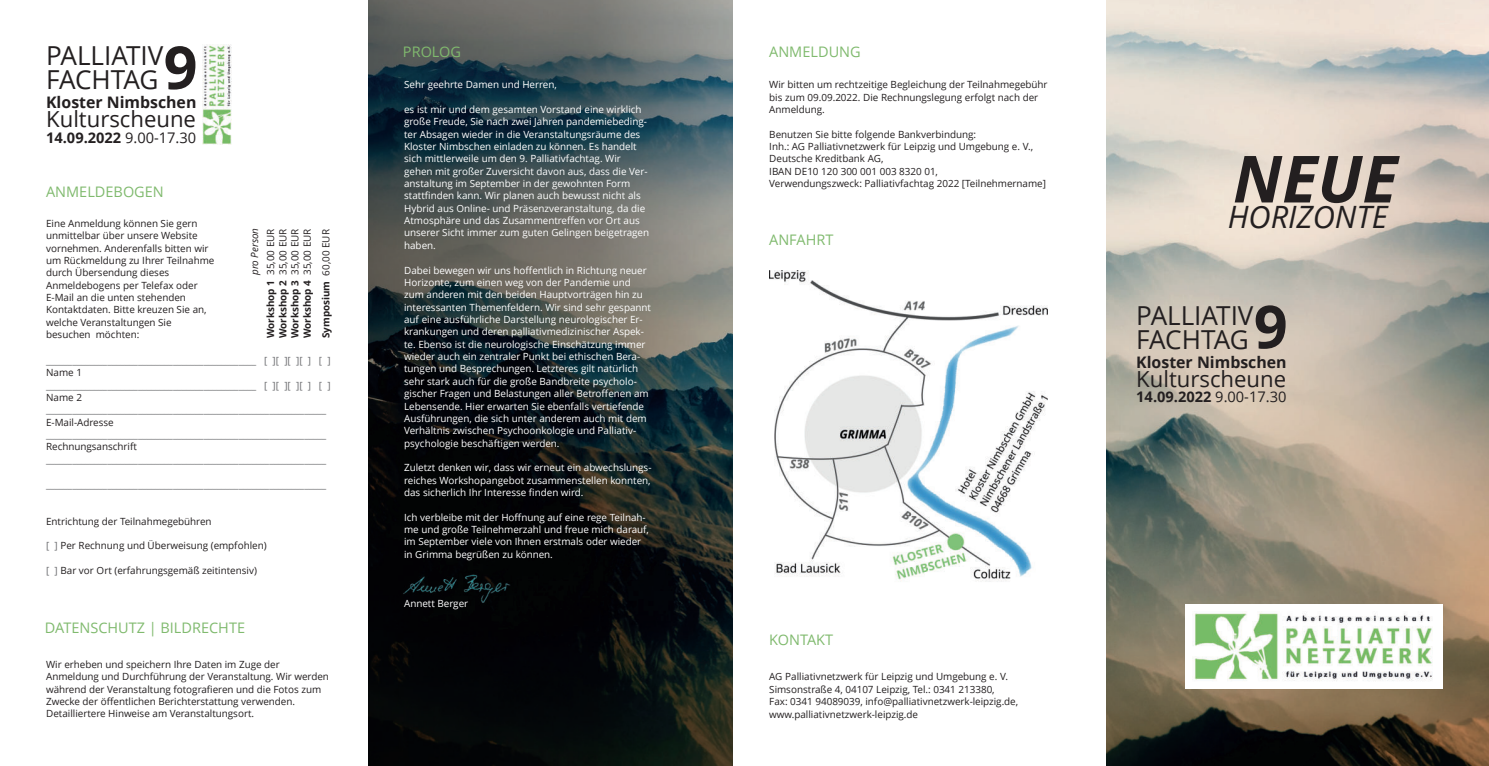
<style>
.page{position:relative;width:1489px;height:766px;background:#fff}
.page>*{position:absolute;margin:0;border:0;box-sizing:border-box;transform-origin:0 0}
.t1{font:italic 700 65px "Open Sans";color:#231f20}
.t2{font:700 59.38px "Open Sans";color:#231f20}
.t3{font:italic 30.75px "Open Sans";color:#231f20}
.t4{font:26.12px/24px "Open Sans";color:#231f20}
.t5{font:22.12px "Open Sans";color:#231f20}
.t6{font:700 15.88px "Open Sans";color:#231f20}
.t7{font:700 14.62px "Open Sans";color:#231f20}
.t8{font:14.5px "Open Sans";color:#80ba6e}
.t9{font:9.88px/12.4px "Open Sans";letter-spacing:-.005em;color:#fff}
.t10{font:9.88px/12.4px "Open Sans";letter-spacing:-.005em;color:#231f20}
.t11{font:9.88px "Open Sans";color:#6c6d70}
.t12{font:700 9.88px/12.2px "Open Sans";color:#231f20;text-align:justify}
.t13{font:italic 9.88px/16px "Open Sans";color:#231f20;text-align:right}
.s1{font-weight:400}
.s2{font-weight:700;font-style:normal}
.s3{font-style:normal}
.s4{color:#6c6d70}
</style>
<div class="page">
<img style="left:369px;top:0;width:1119px;height:765px">
<div style="left:1185px;top:603px;width:257px;height:85px;background:#fff"></div>
<img style="left:1193px;top:611px;width:240px;height:70px">
<div style="left:733px;top:0;width:373px;height:765px;background:#fff"></div>
<img style="left:769px;top:270px;width:277px;height:312px">
<img style="left:202px;top:44px;width:29px;height:100px">
<h2 class="t2" style="left:163px;top:44px;width:35px">9</h2>
<h3 class="t4" style="left:46px;top:46px;width:119px">PALLIATIV<br>FACHTAG</h3>
<h3 class="t6" style="left:46px;top:96px;width:152px">Kloster Nimbschen</h3>
<h3 class="t5" style="left:46px;top:110px;width:151px">Kulturscheune</h3>
<h3 class="t7" style="left:46px;top:132px;width:152px">14.09.2022 <span class="s1">9.00-17.30</span></h3>
<h3 class="t8" style="left:46px;top:186px;width:119px">ANMELDEBOGEN</h3>
<p class="t10" style="left:46px;top:218px;width:170px">Eine Anmeldung können Sie gern unmittelbar über unsere Website vornehmen. Anderenfalls bitten wir um Rückmeldung zu Ihrer Teilnahme durch Übersendung dieses<br>Anmeldebogens per Telefax oder<br>E-Mail an die unten stehenden<br>Kontaktdaten. Bitte kreuzen Sie an, welche Veranstaltungen Sie besuchen möchten:</p>
<p class="t11" style="left:46px;top:356px;width:286px">________________________________________________ [ ][ ][ ][ ] [ ]</p>
<p class="t10" style="left:46px;top:367px;width:37px">Name 1</p>
<p class="t10" style="left:46px;top:392px;width:37px">Name 2</p>
<p class="t11" style="left:46px;top:405px;width:282px">________________________________________________________________</p>
<p class="t10" style="left:46px;top:417px;width:69px">E-Mail-Adresse</p>
<p class="t11" style="left:46px;top:430px;width:282px">________________________________________________________________</p>
<p class="t10" style="left:46px;top:441px;width:92px">Rechnungsanschrift</p>
<p class="t13" style="left:248px;top:338px;width:112px;rotate:-90deg">pro Person<br><span class="s2">Workshop 1</span> <span class="s3">35,00 EUR</span></p>
<p class="t12" style="left:277px;top:338px;width:111px;rotate:-90deg">Workshop 2 <span class="s1">35,00 EUR </span>Workshop 3 <span class="s1">35,00 EUR </span>Workshop 4 <span class="s1">35,00 EUR</span></p>
<p class="t12" style="left:321px;top:338px;width:110px;rotate:-90deg">Symposium <span class="s1">60,00 EUR</span></p>
<p class="t10" style="left:46px;top:515px;width:167px">Entrichtung der Teilnahmegebühren</p>
<p class="t10" style="left:46px;top:540px;width:222px"><span class="s4">[ ]</span> Per Rechnung und Überweisung (empfohlen)</p>
<p class="t10" style="left:46px;top:565px;width:212px"><span class="s4">[ ]</span> Bar vor Ort (erfahrungsgemäß zeitintensiv)</p>
<h3 class="t8" style="left:45px;top:622px;width:202px">DATENSCHUTZ | BILDRECHTE</h3>
<p class="t10" style="left:46px;top:659px;width:284px">Wir erheben und speichern Ihre Daten im Zuge der Anmeldung und Durchführung der Veranstaltung. Wir werden während der Veranstaltung fotografieren und die Fotos zum Zwecke der öffentlichen Berichterstattung verwenden.<br>Detailliertere Hinweise am Veranstaltungsort.</p>
<h3 class="t8" style="left:403px;top:45px;width:60px">PROLOG</h3>
<p class="t9" style="left:404px;top:79px;width:154px">Sehr geehrte Damen und Herren,</p>
<p class="t9" style="left:404px;top:104px;width:246px">es ist mir und dem gesamten Vorstand eine wirklich große Freude, Sie nach zwei Jahren pandemiebeding&shy;ter Absagen wieder in die Veranstaltungsräume des Kloster Nimbschen einladen zu können. Es handelt sich mittlerweile um den 9. Palliativfachtag. Wir gehen mit großer Zuversicht davon aus, dass die Ver&shy;anstaltung im September in der gewohnten Form stattfinden kann. Wir planen auch bewusst nicht als Hybrid aus Online- und Präsenzveranstaltung, da die Atmosphäre und das Zusammentreffen vor Ort aus unserer Sicht immer zum guten Gelingen beigetragen haben.</p>
<p class="t9" style="left:404px;top:265px;width:248px">Dabei bewegen wir uns hoffentlich in Richtung neuer Horizonte, zum einen weg von der Pandemie und zum anderen mit den beiden Hauptvorträgen hin zu interessanten Themenfeldern. Wir sind sehr gespannt auf eine ausführliche Darstellung neurologischer Er&shy;krankungen und deren palliativmedizinischer Aspek&shy;te. Ebenso ist die neurologische Einschätzung immer wieder auch ein zentraler Punkt bei ethischen Bera&shy;tungen und Besprechungen. Letzteres gilt natürlich sehr stark auch für die große Bandbreite psycholo&shy;gischer Fragen und Belastungen aller Betroffenen am Lebensende. Hier erwarten Sie ebenfalls vertiefende Ausführungen, die sich unter anderem auch mit dem Verhältnis zwischen Psychoonkologie und Palliativ&shy;psychologie beschäftigen werden.</p>
<p class="t9" style="left:404px;top:462px;width:249px;text-align:justify">Zuletzt denken wir, dass wir erneut ein abwechslungs&shy;reiches Workshopangebot zusammenstellen konnten, das sicherlich Ihr Interesse finden wird.</p>
<p class="t9" style="left:404px;top:511px;width:246px">Ich verbleibe mit der Hoffnung auf eine rege Teilnah&shy;me und große Teilnehmerzahl und freue mich darauf, im September viele von Ihnen erstmals oder wieder in Grimma begrüßen zu können.</p>
<p class="t9" style="left:404px;top:598px;width:66px">Annett Berger</p>
<h3 class="t8" style="left:769px;top:45px;width:93px">ANMELDUNG</h3>
<p class="t10" style="left:769px;top:79px;width:280px">Wir bitten um rechtzeitige Begleichung der Teilnahmegebühr bis zum 09.09.2022. Die Rechnungslegung erfolgt nach der<br>Anmeldung.</p>
<p class="t10" style="left:769px;top:129px;width:278px">Benutzen Sie bitte folgende Bankverbindung:<br>Inh.: AG Palliativnetzwerk für Leipzig und Umgebung e. V., Deutsche Kreditbank AG,<br>IBAN DE10 120 300 001 003 8320 01,<br>Verwendungszweck: Palliativfachtag 2022 [Teilnehmername]</p>
<h3 class="t8" style="left:769px;top:234px;width:66px">ANFAHRT</h3>
<h1 class="t1" style="left:1232px;top:142px;width:166px">NEUE</h1>
<h3 class="t3" style="left:1227px;top:205px;width:161px">HORIZONTE</h3>
<h2 class="t2" style="left:1253px;top:303px;width:35px">9</h2>
<h3 class="t4" style="left:1136px;top:306px;width:119px">PALLIATIV<br>FACHTAG</h3>
<h3 class="t6" style="left:1136px;top:355px;width:152px">Kloster Nimbschen</h3>
<h3 class="t5" style="left:1136px;top:369px;width:151px">Kulturscheune</h3>
<h3 class="t7" style="left:1136px;top:391px;width:152px">14.09.2022 <span class="s1">9.00-17.30</span></h3>
<h3 class="t8" style="left:769px;top:634px;width:65px">KONTAKT</h3>
<p class="t10" style="left:769px;top:671px;width:250px">AG Palliativnetzwerk für Leipzig und Umgebung e. V.<br>Simsonstraße 4, 04107 Leipzig, Tel.: 0341 213380,<br>Fax: 0341 94089039, info@palliativnetzwerk-leipzig.de, www.palliativnetzwerk-leipzig.de</p>
</div>
